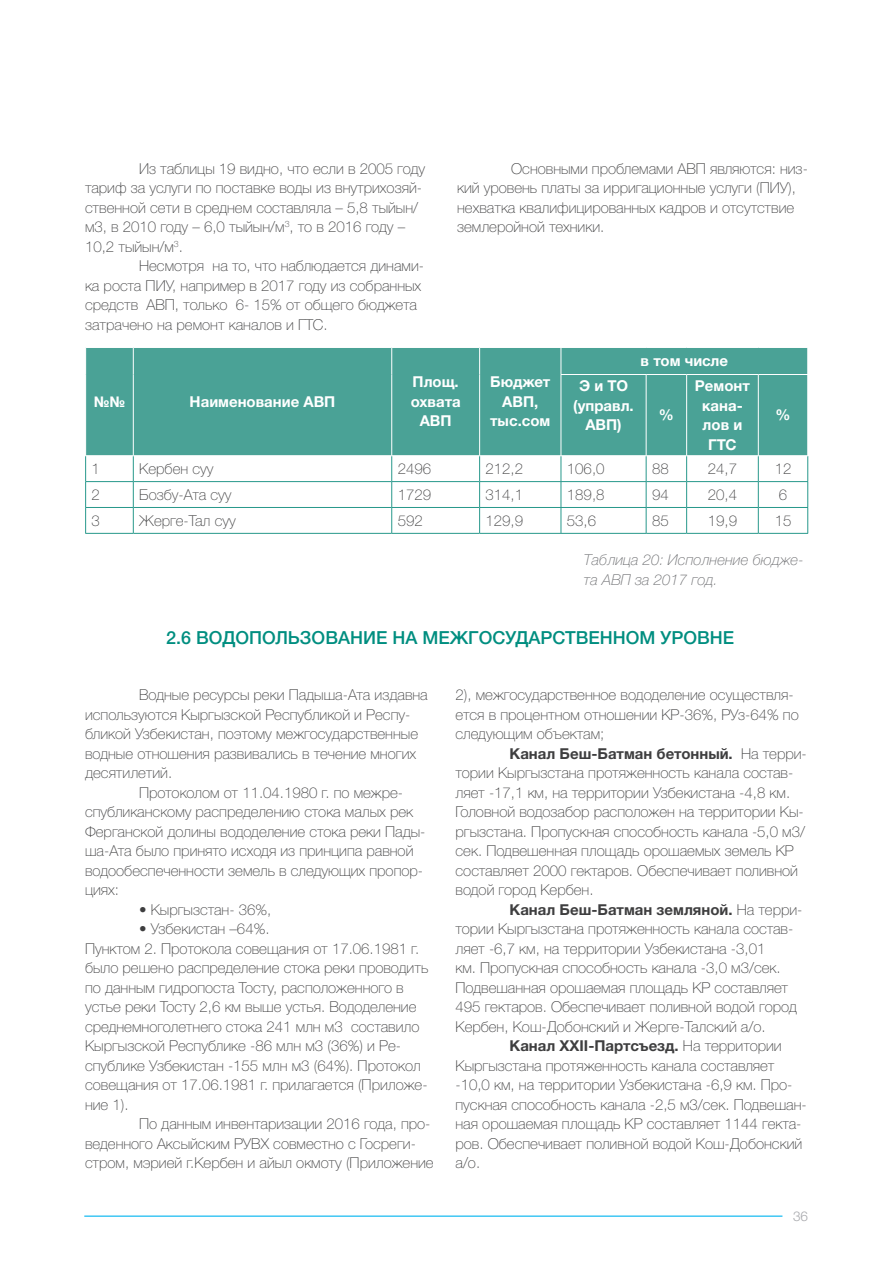
<style>
.page{position:relative;width:893px;height:1263px;background:#fff}
.page>*{position:absolute;margin:0;border:0;box-sizing:border-box;transform-origin:0 0}
.t1{font:500 18px "Helvetica Neue LTW1 G";color:#008e80}
.t2{font:100 15px/19.5px "Helvetica Neue LTW1 G";color:#3e3e3f}
.t3{font:700 15px/19.5px "Helvetica Neue LTW1 G";color:#fff;text-align:center}
.t4{font:italic 100 15px/19.5px "Helvetica Neue Cyr";color:#6c6d70}
.t5{font:300 13.5px "Helvetica Neue LTW1 G";color:#a8a9ad}
.s1{font-weight:700}
</style>
<div class="page">
<hr style="left:84px;top:1215px;width:698px;height:2px;background:#40c7f4">
<div style="left:86px;top:348px;width:721px;height:107px;background:#4aa296"></div>
<hr style="left:85px;top:481px;width:48px;height:1px;background:#27988b">
<hr style="left:133px;top:481px;width:259px;height:1px;background:#27988b">
<hr style="left:392px;top:481px;width:88px;height:1px;background:#27988b">
<hr style="left:480px;top:481px;width:81px;height:1px;background:#27988b">
<hr style="left:561px;top:481px;width:85px;height:1px;background:#27988b">
<hr style="left:646px;top:481px;width:41px;height:1px;background:#27988b">
<hr style="left:687px;top:481px;width:71px;height:1px;background:#27988b">
<hr style="left:758px;top:481px;width:50px;height:1px;background:#27988b">
<hr style="left:85px;top:507px;width:48px;height:1px;background:#27988b">
<svg style="left:85px;top:456px;width:1px;height:77px"></svg>
<hr style="left:133px;top:507px;width:259px;height:1px;background:#27988b">
<svg style="left:133px;top:456px;width:1px;height:77px"></svg>
<hr style="left:392px;top:507px;width:88px;height:1px;background:#27988b">
<svg style="left:391px;top:456px;width:1px;height:77px"></svg>
<hr style="left:480px;top:507px;width:81px;height:1px;background:#27988b">
<svg style="left:479px;top:456px;width:1px;height:77px"></svg>
<hr style="left:561px;top:507px;width:85px;height:1px;background:#27988b">
<svg style="left:561px;top:456px;width:1px;height:77px"></svg>
<hr style="left:646px;top:507px;width:41px;height:1px;background:#27988b">
<svg style="left:646px;top:456px;width:1px;height:77px"></svg>
<hr style="left:687px;top:507px;width:71px;height:1px;background:#27988b">
<svg style="left:686px;top:456px;width:1px;height:77px"></svg>
<hr style="left:758px;top:507px;width:50px;height:1px;background:#27988b">
<svg style="left:758px;top:456px;width:1px;height:77px"></svg>
<svg style="left:807px;top:456px;width:1px;height:77px"></svg>
<hr style="left:85px;top:533px;width:48px;height:1px;background:#27988b">
<hr style="left:133px;top:533px;width:259px;height:1px;background:#27988b">
<hr style="left:392px;top:533px;width:88px;height:1px;background:#27988b">
<hr style="left:480px;top:533px;width:81px;height:1px;background:#27988b">
<hr style="left:561px;top:533px;width:85px;height:1px;background:#27988b">
<hr style="left:646px;top:533px;width:41px;height:1px;background:#27988b">
<hr style="left:687px;top:533px;width:71px;height:1px;background:#27988b">
<hr style="left:758px;top:533px;width:50px;height:1px;background:#27988b">
<svg style="left:133px;top:348px;width:1px;height:26px"></svg>
<svg style="left:391px;top:348px;width:1px;height:26px"></svg>
<svg style="left:479px;top:348px;width:1px;height:26px"></svg>
<svg style="left:561px;top:348px;width:1px;height:26px"></svg>
<svg style="left:807px;top:348px;width:1px;height:26px"></svg>
<hr style="left:133px;top:374px;width:1px;height:81px;background:#fff">
<hr style="left:391px;top:374px;width:1px;height:81px;background:#fff">
<hr style="left:479px;top:374px;width:1px;height:81px;background:#fff">
<hr style="left:561px;top:374px;width:85px;height:1px;background:#fff">
<hr style="left:561px;top:375px;width:1px;height:80px;background:#fff">
<hr style="left:646px;top:374px;width:41px;height:1px;background:#fff">
<hr style="left:646px;top:375px;width:1px;height:80px;background:#fff">
<hr style="left:687px;top:374px;width:71px;height:1px;background:#fff">
<hr style="left:686px;top:375px;width:1px;height:80px;background:#fff">
<hr style="left:758px;top:374px;width:50px;height:1px;background:#fff">
<hr style="left:758px;top:375px;width:1px;height:80px;background:#fff">
<p class="t2" style="left:85px;top:159px;width:342px;text-indent:54px">Из таблицы 19 видно, что если в 2005 году тариф за услуги по поставке воды из внутрихозяй&shy;ственной сети в среднем составляла – 5,8 тыйын/ м3, в 2010 году – 6,0 тыйын/м<sup>3</sup>, то в 2016 году – 10,2 тыйын/м<sup>3</sup>.</p>
<p class="t2" style="left:85px;top:256px;width:341px;text-indent:54px">Несмотря на то, что наблюдается динами&shy;ка роста ПИУ, например в 2017 году из собранных средств АВП, только 6- 15% от общего бюджета затрачено на ремонт каналов и ГТС.</p>
<p class="t2" style="left:457px;top:159px;width:352px;text-indent:54px">Основными проблемами АВП являются: низ&shy;кий уровень платы за ирригационные услуги (ПИУ), нехватка квалифицированных кадров и отсутствие землеройной техники.</p>
<p class="t3" style="left:641px;top:351px;width:89px">в том числе</p>
<p class="t3" style="left:94px;top:392px;width:33px">№№</p>
<p class="t3" style="left:190px;top:392px;width:147px">Наименование АВП</p>
<p class="t3" style="left:411px;top:372px;width:51px">Площ. охвата<br>АВП</p>
<p class="t3" style="left:490px;top:372px;width:62px">Бюджет<br>АВП, тыс.сом</p>
<p class="t3" style="left:573px;top:376px;width:62px">Э и ТО (управл.</p>
<p class="t3" style="left:585px;top:415px;width:38px">АВП)</p>
<p class="t3" style="left:659px;top:405px;width:16px">%</p>
<p class="t3" style="left:695px;top:376px;width:57px">Ремонт кана&shy;лов и<br>ГТС</p>
<p class="t3" style="left:775px;top:405px;width:16px">%</p>
<p class="t2" style="left:92px;top:459px;width:10px">1</p>
<p class="t2" style="left:139px;top:459px;width:76px">Кербен суу</p>
<p class="t2" style="left:398px;top:459px;width:35px">2496</p>
<p class="t2" style="left:486px;top:459px;width:39px">212,2</p>
<p class="t2" style="left:567px;top:459px;width:39px">106,0</p>
<p class="t2" style="left:652px;top:459px;width:18px">88</p>
<p class="t2" style="left:708px;top:459px;width:31px">24,7</p>
<p class="t2" style="left:775px;top:459px;width:18px">12</p>
<p class="t2" style="left:92px;top:485px;width:10px">2</p>
<p class="t2" style="left:139px;top:485px;width:94px">Бозбу-Ата суу</p>
<p class="t2" style="left:398px;top:485px;width:35px">1729</p>
<p class="t2" style="left:486px;top:485px;width:39px">314,1</p>
<p class="t2" style="left:567px;top:485px;width:39px">189,8</p>
<p class="t2" style="left:652px;top:485px;width:18px">94</p>
<p class="t2" style="left:708px;top:485px;width:31px">20,4</p>
<p class="t2" style="left:779px;top:485px;width:10px">6</p>
<p class="t2" style="left:92px;top:511px;width:10px">3</p>
<p class="t2" style="left:139px;top:511px;width:98px">Жерге-Тал суу</p>
<p class="t2" style="left:398px;top:511px;width:27px">592</p>
<p class="t2" style="left:486px;top:511px;width:39px">129,9</p>
<p class="t2" style="left:567px;top:511px;width:31px">53,6</p>
<p class="t2" style="left:652px;top:511px;width:18px">85</p>
<p class="t2" style="left:708px;top:511px;width:31px">19,9</p>
<p class="t2" style="left:775px;top:511px;width:18px">15</p>
<p class="t4" style="left:584px;top:550px;width:221px">Таблица 20: Исполнение бюдже&shy;та АВП за 2017 год.</p>
<p class="t1" style="left:166px;top:627px;width:570px">2.6 ВОДОПОЛЬЗОВАНИЕ НА МЕЖГОСУДАРСТВЕННОМ УРОВНЕ</p>
<p class="t2" style="left:85px;top:685px;width:344px;text-indent:54px">Водные ресурсы реки Падыша-Ата издавна используются Кыргызской Республикой и Респу&shy;бликой Узбекистан, поэтому межгосударственные водные отношения развивались в течение многих десятилетий.</p>
<p class="t2" style="left:85px;top:783px;width:342px;text-indent:54px">Протоколом от 11.04.1980 г. по межре&shy;спубликанскому распределению стока малых рек Ферганской долины вододеление стока реки Пады&shy;ша-Ата было принято исходя из принципа равной водообеспеченности земель в следующих пропор&shy;циях:</p>
<p class="t2" style="left:139px;top:900px;width:134px">• Кыргызстан- 36%,</p>
<p class="t2" style="left:139px;top:919px;width:132px">• Узбекистан –64%.</p>
<p class="t2" style="left:85px;top:939px;width:345px">Пунктом 2. Протокола совещания от 17.06.1981 г. было решено распределение стока реки проводить по данным гидропоста Тосту, расположенного в устье реки Тосту 2,6 км выше устья. Вододеление среднемноголетнего стока 241 млн м3 составило Кыргызской Республике -86 млн м3 (36%) и Ре&shy;спублике Узбекистан -155 млн м3 (64%). Протокол совещания от 17.06.1981 г. прилагается (Приложе&shy;ние 1).</p>
<p class="t2" style="left:85px;top:1114px;width:350px;text-indent:54px">По данным инвентаризации 2016 года, про&shy;веденного Аксыйским РУВХ совместно с Госреги&shy;стром, мэрией г.Кербен и айыл окмоту (Приложение</p>
<p class="t2" style="left:455px;top:685px;width:345px">2), межгосударственное вододеление осуществля&shy;ется в процентном отношении КР-36%, РУз-64% по следующим объектам;</p>
<p class="t2" style="left:455px;top:744px;width:353px;text-indent:54px"><span class="s1">Канал Беш-Батман бетонный.</span> На терри&shy;тории Кыргызстана протяженность канала состав&shy;ляет -17,1 км, на территории Узбекистана -4,8 км.<br>Головной водозабор расположен на территории Кы&shy;ргызстана. Пропускная способность канала -5,0 м3/ сек. Подвешенная площадь орошаемых земель КР составляет 2000 гектаров. Обеспечивает поливной водой город Кербен.</p>
<p class="t2" style="left:455px;top:900px;width:348px;text-indent:54px"><span class="s1">Канал Беш-Батман земляной.</span> На терри&shy;тории Кыргызстана протяженность канала состав&shy;ляет -6,7 км, на территории Узбекистана -3,01<br>км. Пропускная способность канала -3,0 м3/сек.<br>Подвешанная орошаемая площадь КР составляет 495 гектаров. Обеспечивает поливной водой город Кербен, Кош-Добонский и Жерге-Талский а/о.</p>
<p class="t2" style="left:455px;top:1036px;width:353px;text-indent:54px"><span class="s1">Канал ХХII-Партсъезд.</span> На территории Кыргызстана протяженность канала составляет -10,0 км, на территории Узбекистана -6,9 км. Про&shy;пускная способность канала -2,5 м3/сек. Подвешан&shy;ная орошаемая площадь КР составляет 1144 гекта&shy;ров. Обеспечивает поливной водой Кош-Добонский а/о.</p>
<p class="t5" style="left:793px;top:1208px;width:17px">36</p>
</div>
